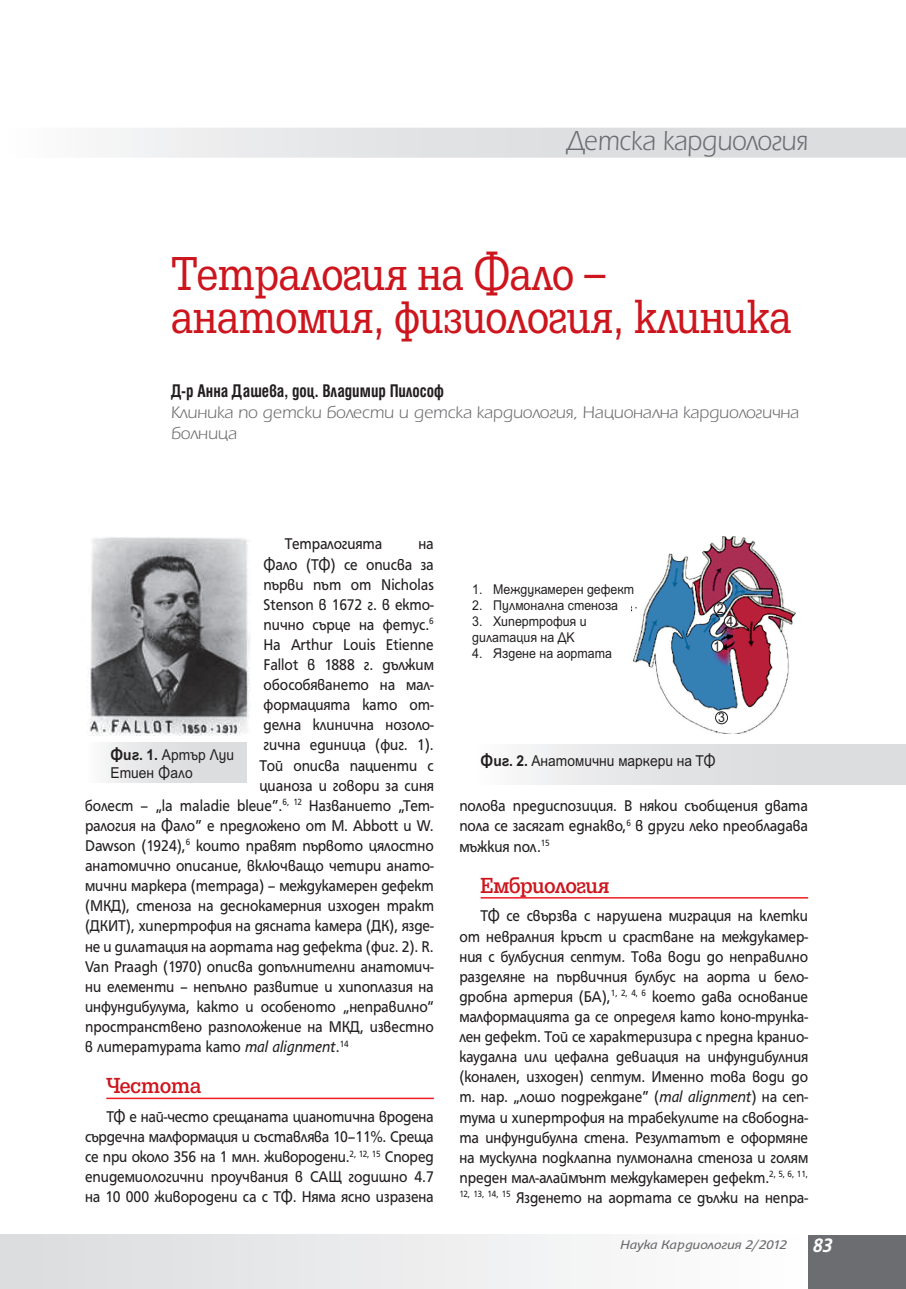
<style>
.page{position:relative;width:906px;height:1289px;background:#fff}
.page>*{position:absolute;margin:0;border:0;box-sizing:border-box;transform-origin:0 0}
.t1{font:50.4px/43.5px "Egyptian Bg";color:#cd151d;scale:.83 1}
.t2{font:300 29.7px "Erika Bg";color:#6c6d70;scale:.91 1}
.t3{font:500 23.1px "Egyptian Bg";color:#cd151d;scale:.91 1}
.t4{font:italic 700 21px "HS Grotesk Bg";color:#fff;scale:.9 1}
.t5{font:700 condensed 19.8px "Helen Bg";color:#231f20;scale:.91 1}
.t6{font:300 18px/21px "Erika Bg";color:#6c6d70}
.t7{font:16.8px/20.1px "HS Grotesk Bg";color:#231f20;text-align:justify;scale:.9 1}
.t8{font:15px/18px "SP Ariel";color:#231f20;scale:.92 1}
.t9{font:13.5px/16px "SP Ariel";color:#231f20;scale:.92 1}
.t10{font:italic 13.5px "HS Grotesk Bg";letter-spacing:-.01em;color:#6c6d70;scale:1.1 1}
.s1{font-style:italic}
.s2{font-weight:700}
</style>
<div class="page">
<div style="left:0;top:1234px;width:808px;height:54px;background:linear-gradient(to right,#dadcde,#fefefe)"></div>
<div style="left:808px;top:1234px;width:98px;height:54px;background:#6c6d70"></div>
<div style="left:1px;top:128px;width:905px;height:30px;background:linear-gradient(to right,#f5f6f6,#d5d6d8)"></div>
<div style="left:472px;top:744px;width:434px;height:40px;background:linear-gradient(to right,#f5f6f6,#d5d6d9)"></div>
<hr style="left:106px;top:1097px;width:328px;height:2px;background:#ee1d23">
<hr style="left:480px;top:897px;width:328px;height:1px;background:#ee1d23">
<div style="left:85px;top:742px;width:162px;height:40px;background:linear-gradient(to right,#f5f5f6,#d5d6d9)"></div>
<img style="left:89px;top:537px;width:161px;height:198px">
<img style="left:632px;top:536px;width:163px;height:198px">
<div style="left:711px;top:640px;width:12px;height:12px;background:#fff;border-radius:50%"></div>
<div style="left:711px;top:639px;width:13px;height:13px;border:1px solid #231f20;border-radius:50%"></div>
<div style="left:714px;top:602px;width:12px;height:12px;background:#fff;border-radius:50%"></div>
<div style="left:713px;top:602px;width:13px;height:13px;border:1px solid #231f20;border-radius:50%"></div>
<div style="left:715px;top:711px;width:12px;height:12px;background:#fff;border-radius:50%"></div>
<div style="left:715px;top:711px;width:13px;height:13px;border:1px solid #231f20;border-radius:50%"></div>
<div style="left:724px;top:615px;width:12px;height:12px;background:#fff;border-radius:50%"></div>
<div style="left:724px;top:615px;width:12px;height:12px;border:1px solid #231f20;border-radius:50%"></div>
<h2 class="t2" style="left:566px;top:131px;width:267px">Детска кардиология</h2>
<h1 class="t1" style="left:171px;top:256px;width:749px">Тетралогия на Фало – анатомия, физиология, клиника</h1>
<p class="t5" style="left:171px;top:384px;width:301px">Д-р Анна Дашева, доц. Владимир Пилософ</p>
<p class="t6" style="left:171px;top:403px;width:629px">Клиника по детски болести и детска кардиология, Национална кардиологична болница</p>
<p class="t7" style="left:285px;top:535px;width:110px">Тетралогията</p>
<p class="t7" style="left:418px;top:535px;width:19px">на</p>
<p class="t7" style="left:264px;top:555px;width:191px">Фало (ТФ) се описва за</p>
<p class="t7" style="left:264px;top:575px;width:191px">първи път от Nicholas</p>
<p class="t7" style="left:264px;top:595px;width:191px">Stenson в 1672 г. в екто-</p>
<p class="t7" style="left:264px;top:615px;width:191px">пично сърце на фетус.<sup>6</sup></p>
<p class="t7" style="left:264px;top:635px;width:191px">На Arthur Louis Etienne</p>
<p class="t7" style="left:264px;top:656px;width:191px">Fallot в 1888 г. дължим</p>
<p class="t7" style="left:264px;top:676px;width:191px">обособяването на мал-</p>
<p class="t7" style="left:264px;top:696px;width:191px">формацията като от-</p>
<p class="t7" style="left:264px;top:716px;width:191px">делна клинична нозоло-</p>
<p class="t7" style="left:264px;top:736px;width:191px">гична единица (фиг. 1).</p>
<p class="t7" style="left:259px;top:756px;width:195px">Той описва пациенти с</p>
<p class="t7" style="left:259px;top:776px;width:195px">цианоза и говори за синя</p>
<p class="t7" style="left:85px;top:796px;width:389px">болест – „la maladie bleue”.<sup>6,</sup> <sup>12</sup> Названието „Тет-</p>
<p class="t7" style="left:85px;top:816px;width:389px">ралогия на Фало” е предложено от М. Аbbott и W.</p>
<p class="t7" style="left:85px;top:836px;width:389px">Dawson (1924),<sup>6</sup> които правят първото цялостно</p>
<p class="t7" style="left:85px;top:857px;width:389px">анатомично описание, включващо четири анато-</p>
<p class="t7" style="left:85px;top:877px;width:389px">мични маркера (тетрада) – междукамерен дефект</p>
<p class="t7" style="left:85px;top:897px;width:389px">(МКД), стеноза на деснокамерния изходен тракт</p>
<p class="t7" style="left:85px;top:917px;width:389px">(ДКИТ), хипертрофия на дясната камера (ДК), язде-</p>
<p class="t7" style="left:85px;top:937px;width:389px">не и дилатация на аортата над дефекта (фиг. 2). R.</p>
<p class="t7" style="left:85px;top:957px;width:389px">Van Praagh (1970) описва допълнителни анатомич-</p>
<p class="t7" style="left:85px;top:977px;width:389px">ни елементи – непълно развитие и хипоплазия на</p>
<p class="t7" style="left:85px;top:997px;width:389px">инфундибулума, както и особеното „неправилно“</p>
<p class="t7" style="left:85px;top:1017px;width:389px">пространствено разположение на МКД, известно</p>
<p class="t7" style="left:85px;top:1037px;width:294px">в литературата като <span class="s1">mal alignment</span>.<sup>14</sup></p>
<h3 class="t3" style="left:106px;top:1078px;width:106px">Честота</h3>
<p class="t7" style="left:85px;top:1107px;width:389px;text-indent:21px">ТФ е най-често срещаната цианотична вродена сърдечна малформация и съставлява 10–11%. Среща се при около 356 на 1 млн. живородени.<sup>2,</sup> <sup>12,</sup> <sup>15</sup> Спо ред епидемиологични проучвания в САЩ годишно 4.7 на 10 000 живородени са с ТФ. Няма ясно изразена</p>
<p class="t9" style="left:472px;top:582px;width:177px">1. Междукамерен дефект</p>
<p class="t9" style="left:472px;top:598px;width:160px">2. Пулмонална стеноза</p>
<p class="t9" style="left:472px;top:614px;width:126px">3. Хипертрофия и дилатация на ДК</p>
<p class="t9" style="left:472px;top:647px;width:153px">4. Яздене на аортата</p>
<p class="t9" style="left:716px;top:601px;width:9px">2</p>
<p class="t9" style="left:726px;top:614px;width:9px">4</p>
<p class="t9" style="left:713px;top:639px;width:9px">1</p>
<p class="t9" style="left:718px;top:711px;width:9px">3</p>
<p class="t8" style="left:111px;top:747px;width:136px"><span class="s2">Фиг. 1.</span> Артър Луи<br>Етиен Фало</p>
<p class="t8" style="left:480px;top:753px;width:257px"><span class="s2">Фиг. 2.</span> Анатомични маркери на ТФ</p>
<p class="t7" style="left:459px;top:797px;width:389px">полова предиспозиция. В някои съобщения двата пола се засягат еднакво,<sup>6</sup> в други леко преобладава мъжкия пол.<sup>15</sup></p>
<h3 class="t3" style="left:480px;top:877px;width:143px">Ембриология</h3>
<p class="t7" style="left:459px;top:907px;width:389px;text-indent:21px">ТФ се свързва с нарушена миграция на клетки от невралния кръст и срастване на междукамер&shy;ния с булбусния септум. Това води до неправилно разделяне на първичния булбус на аорта и бело&shy;дробна артерия (БА),<sup>1,</sup> <sup>2,</sup> <sup>4,</sup> <sup>6</sup> което дава основание малформацията да се определя като коно-трунка&shy;лен дефект. Той се характеризира с предна кранио&shy;каудална или цефална девиация на инфундибулния (конален, изходен) септум. Именно това води до т. нар. „лошо подреждане” (<span class="s1">mal alignment</span>) на сеп&shy;тума и хипертрофия на трабекулите на свободна&shy;та инфундибулна стена. Резултатът е оформяне на мускулна подклапна пулмонална стеноза и голям преден мал-алаймънт междукамерен дефект.<sup>2,</sup> <sup>5,</sup> <sup>6,</sup> <sup>11, 12,</sup> <sup>13,</sup> <sup>14,</sup> <sup>15</sup> Язденето на аортата се дължи на непра-</p>
<p class="t10" style="left:620px;top:1239px;width:153px">Наука Кардиология 2/2012</p>
<p class="t4" style="left:813px;top:1237px;width:23px">83</p>
</div>
